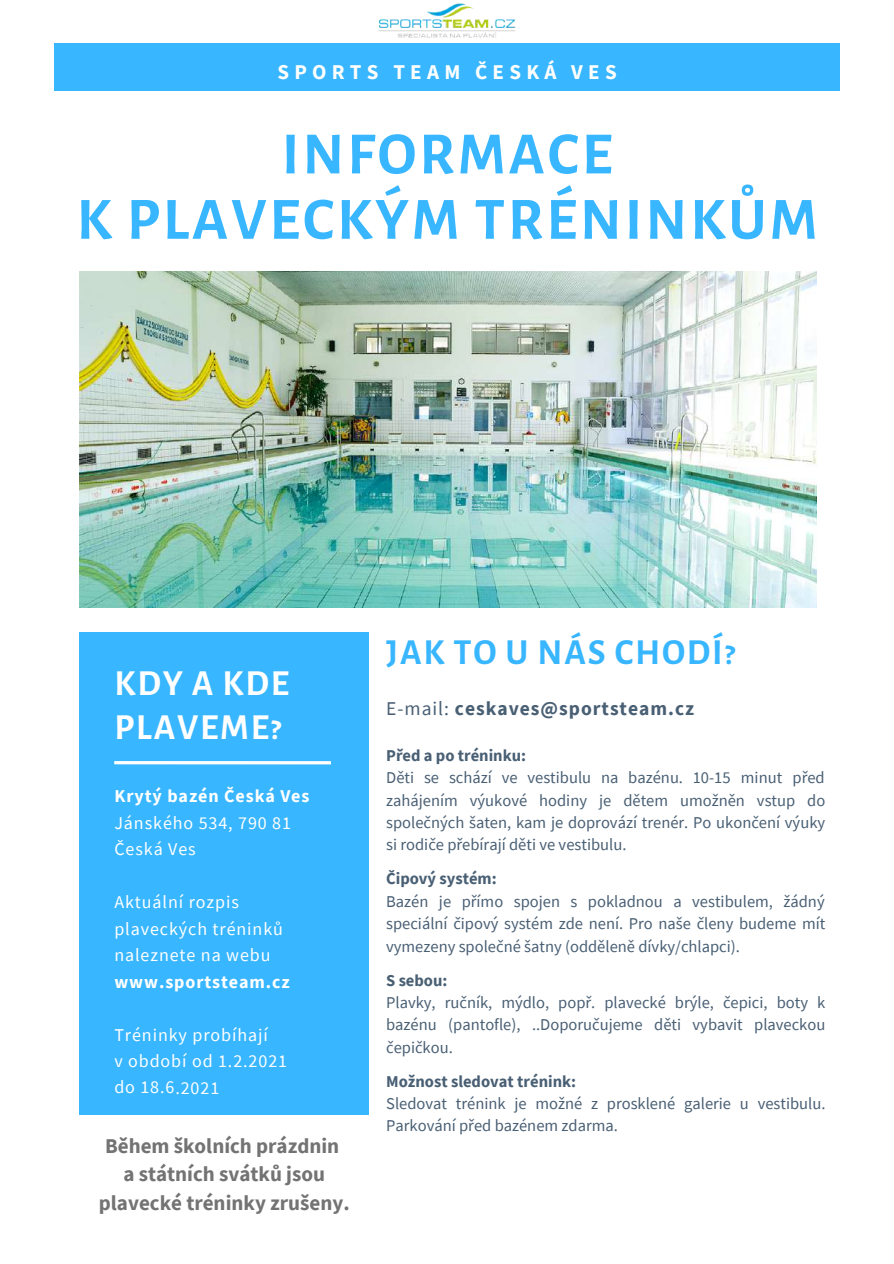
<style>
.page{position:relative;width:894px;height:1264px;background:#fff}
.page>*{position:absolute;margin:0;border:0;box-sizing:border-box;transform-origin:0 0}
.t1{font:700 60px/65.2px "Alegreya Sans SC";letter-spacing:.05em;color:#38b6ff;text-align:center}
.t2{font:700 36px "Alegreya Sans SC";letter-spacing:.05em;color:#38b6ff}
.t3{font:700 36px/44.1px "Alegreya Sans SC";letter-spacing:.05em;color:#fff}
.t4{font:700 21px/28.8px "Source Sans Pro";color:#737373;text-align:center}
.t5{font:700 21px "Source Sans Pro";letter-spacing:.25em;color:#fff}
.t6{font:700 19.5px "Source Sans Pro";letter-spacing:.05em;color:#495f74}
.t7{font:18px/26.4px "Source Sans Pro";letter-spacing:.05em;color:#fff}
.t8{font:700 18px "Source Sans Pro";letter-spacing:.05em;color:#fff}
.t9{font:16.5px/22.4px "Source Sans Pro";color:#495f74;text-align:justify}
.t10{font:700 16.5px "Source Sans Pro";color:#495f74}
.s1{font-weight:400}
</style>
<div class="page">
<div style="left:54px;top:44px;width:785px;height:46px;background:#38b6ff"></div>
<div style="left:80px;top:632px;width:289px;height:482px;background:#38b6ff"></div>
<hr style="left:114px;top:761px;width:217px;height:3px;background:#fff">
<img style="left:378px;top:3px;width:138px;height:35px">
<img style="left:80px;top:271px;width:736px;height:336px">
<p class="t5" style="left:277px;top:58px;width:340px">SPORTS TEAM ČESKÁ VES</p>
<h1 class="t1" style="left:77px;top:123px;width:742px">INFORMACE<br>K PLAVECKÝM TRÉNINKŮM</h1>
<h2 class="t3" style="left:114px;top:661px;width:176px">KDY A KDE<br>PLAVEME?</h2>
<p class="t8" style="left:114px;top:784px;width:196px">Krytý bazén Česká Ves</p>
<p class="t7" style="left:114px;top:809px;width:178px">Jánského 534, 790 81<br>Česká Ves</p>
<p class="t7" style="left:114px;top:888px;width:170px">Aktuální rozpis plaveckých tréninků naleznete na webu</p>
<p class="t8" style="left:114px;top:969px;width:177px">www.sportsteam.cz</p>
<p class="t7" style="left:114px;top:1020px;width:174px">Tréninky probíhají<br>v období od 1.2.2021 do 18.6.2021</p>
<p class="t4" style="left:99px;top:1130px;width:252px">Během školních prázdnin<br>a státních svátků jsou plavecké tréninky zrušeny.</p>
<h2 class="t2" style="left:386px;top:635px;width:350px">JAK TO U NÁS CHODÍ?</h2>
<p class="t6" style="left:386px;top:695px;width:309px"><span class="s1">E-mail:</span> ceskaves@sportsteam.cz</p>
<p class="t10" style="left:386px;top:744px;width:141px">Před a po tréninku:</p>
<p class="t9" style="left:386px;top:766px;width:440px">Děti se schází ve vestibulu na bazénu. 10-15 minut před zahájením výukové hodiny je dětem umožněn vstup do společných šaten, kam je doprovází trenér. Po ukončení výuky si rodiče přebírají děti ve vestibulu.</p>
<p class="t10" style="left:386px;top:868px;width:112px">Čipový systém:</p>
<p class="t9" style="left:386px;top:889px;width:440px">Bazén je přímo spojen s pokladnou a vestibulem, žádný speciální čipový systém zde není. Pro naše členy budeme mít vymezeny společné šatny (odděleně dívky/chlapci).</p>
<p class="t10" style="left:386px;top:969px;width:63px">S sebou:</p>
<p class="t9" style="left:386px;top:990px;width:440px">Plavky, ručník, mýdlo, popř. plavecké brýle, čepici, boty k bazénu (pantofle), ..Doporučujeme děti vybavit plaveckou čepičkou.</p>
<p class="t10" style="left:386px;top:1070px;width:191px">Možnost sledovat trénink:</p>
<p class="t9" style="left:386px;top:1092px;width:440px">Sledovat trénink je možné z prosklené galerie u vestibulu.<br>Parkování před bazénem zdarma.</p>
</div>
